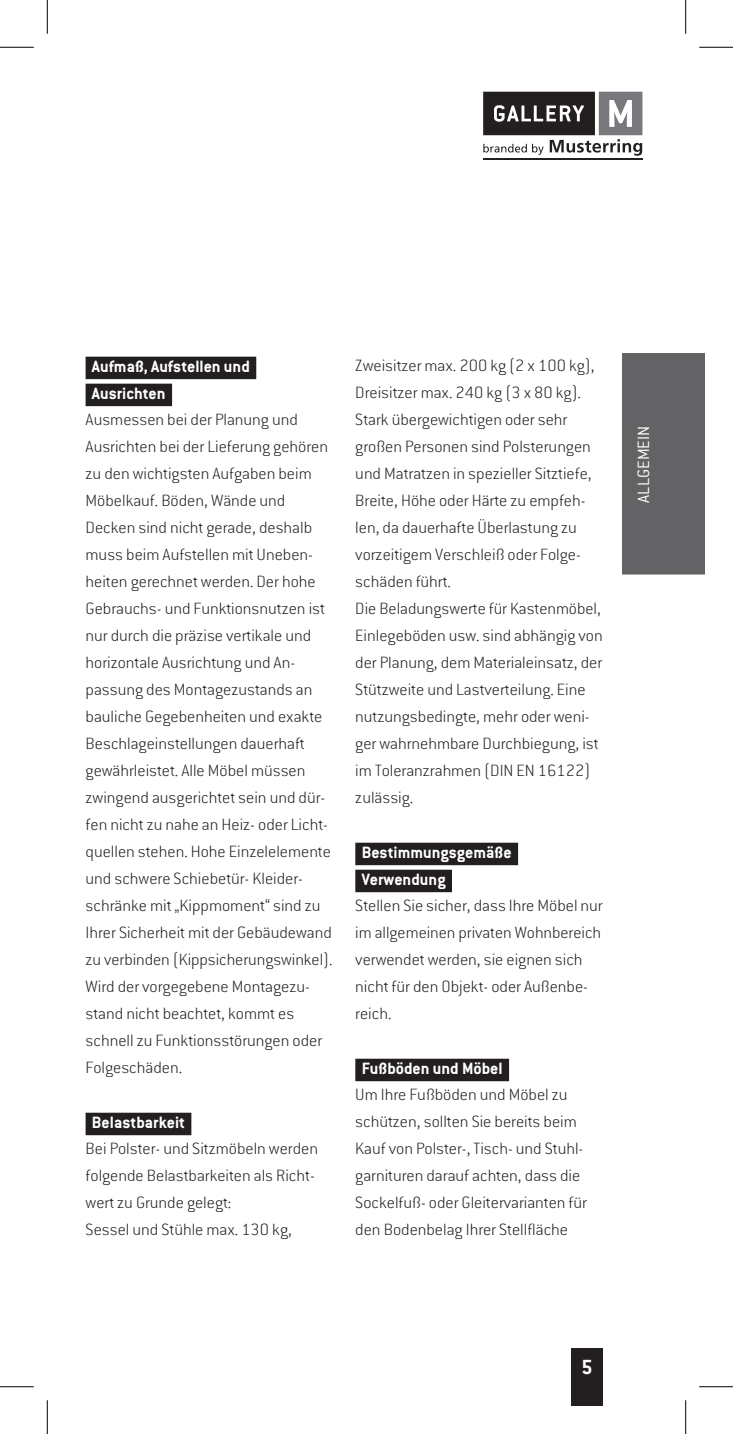
<style>
.page{position:relative;width:733px;height:1434px;background:#fff}
.page>*{position:absolute;margin:0;border:0;box-sizing:border-box;transform-origin:0 0}
.t1{font:700 22.5px "Conduit ITC Std";color:#fff}
.t2{font:200 18px/27px "Conduit ITC Std";color:#231f20}
.t3{font:700 18px/27px "Conduit ITC Std";color:#fff}
.t4{font:300 18px "Conduit ITC Std";color:#fff}
</style>
<div class="page">
<div style="left:570px;top:1348px;width:32px;height:58px;background:#231f20"></div>
<div style="left:621px;top:353px;width:83px;height:222px;background:#636366"></div>
<div style="left:479px;top:88px;width:167px;height:75px;background:linear-gradient(to right,#fff,#fff)"></div>
<svg style="left:483px;top:92px;width:159px;height:64px"></svg>
<hr style="left:483px;top:158px;width:159px;height:1px;background:#231f20">
<div style="left:86px;top:357px;width:170px;height:22px;background:#231f20"></div>
<div style="left:86px;top:384px;width:86px;height:22px;background:#231f20"></div>
<div style="left:86px;top:1113px;width:105px;height:22px;background:#231f20"></div>
<div style="left:355px;top:843px;width:163px;height:22px;background:#231f20"></div>
<div style="left:355px;top:870px;width:97px;height:22px;background:#231f20"></div>
<div style="left:355px;top:1059px;width:154px;height:22px;background:#231f20"></div>
<hr style="left:0;top:47px;width:34px;height:1px;background:#000">
<hr style="left:699px;top:47px;width:33px;height:1px;background:#000">
<hr style="left:0;top:1386px;width:34px;height:1px;background:#000">
<hr style="left:699px;top:1386px;width:33px;height:1px;background:#000">
<hr style="left:47px;top:0;width:1px;height:34px;background:#000">
<hr style="left:47px;top:1400px;width:1px;height:34px;background:#000">
<hr style="left:685px;top:0;width:1px;height:34px;background:#000">
<hr style="left:685px;top:1400px;width:1px;height:34px;background:#000">
<p class="t3" style="left:92px;top:353px;width:159px">Aufmaß, Aufstellen und<br>Ausrichten</p>
<p class="t2" style="left:86px;top:406px;width:248px">Ausmessen bei der Planung und Ausrichten bei der Lieferung gehören zu den wichtigsten Aufgaben beim Möbelkauf. Böden, Wände und Decken sind nicht gerade, deshalb muss beim Aufstellen mit Uneben&shy;heiten gerechnet werden. Der hohe Gebrauchs- und Funktionsnutzen ist nur durch die präzise vertikale und horizontale Ausrichtung und An&shy;passung des Montagezustands an bauliche Gegebenheiten und exakte Beschlageinstellungen dauerhaft gewährleistet. Alle Möbel müssen zwingend ausgerichtet sein und dür&shy;fen nicht zu nahe an Heiz- oder Licht&shy;quellen stehen. Hohe Einzelelemente und schwere Schiebetür- Kleider&shy;schränke mit „Kippmoment“ sind zu Ihrer Sicherheit mit der Gebäudewand zu verbinden (Kippsicherungswinkel).<br>Wird der vorgegebene Montagezu&shy;stand nicht beachtet, kommt es schnell zu Funktionsstörungen oder Folgeschäden.</p>
<p class="t3" style="left:92px;top:1109px;width:94px">Belastbarkeit</p>
<p class="t2" style="left:86px;top:1135px;width:234px">Bei Polster- und Sitzmöbeln werden folgende Belastbarkeiten als Richt&shy;wert zu Grunde gelegt:<br>Sessel und Stühle max. 130 kg,</p>
<p class="t2" style="left:355px;top:352px;width:249px">Zweisitzer max. 200 kg (2 x 100 kg), Dreisitzer max. 240 kg (3 x 80 kg).<br>Stark übergewichtigen oder sehr großen Personen sind Polsterungen und Matratzen in spezieller Sitztiefe, Breite, Höhe oder Härte zu empfeh&shy;len, da dauerhafte Überlastung zu vorzeitigem Verschleiß oder Folge&shy;schäden führt.<br>Die Beladungswerte für Kastenmöbel, Einlegeböden usw. sind abhängig von der Planung, dem Materialeinsatz, der Stützweite und Lastverteilung. Eine nutzungsbedingte, mehr oder weni&shy;ger wahrnehmbare Durchbiegung, ist im Toleranzrahmen (DIN EN 16122) zulässig.</p>
<p class="t3" style="left:361px;top:839px;width:151px">Bestimmungsgemäße<br>Verwendung</p>
<p class="t2" style="left:355px;top:892px;width:249px">Stellen Sie sicher, dass Ihre Möbel nur im allgemeinen privaten Wohnbereich verwendet werden, sie eignen sich nicht für den Objekt- oder Außenbe&shy;reich.</p>
<p class="t3" style="left:361px;top:1055px;width:142px">Fußböden und Möbel</p>
<p class="t2" style="left:355px;top:1081px;width:233px">Um Ihre Fußböden und Möbel zu schützen, sollten Sie bereits beim Kauf von Polster-, Tisch- und Stuhl&shy;garnituren darauf achten, dass die Sockelfuß- oder Gleitervarianten für den Bodenbelag Ihrer Stellfläche</p>
<p class="t4" style="left:632px;top:503px;width:78px;rotate:-90deg">ALLGEMEIN</p>
<p class="t1" style="left:580px;top:1353px;width:13px">5</p>
</div>
